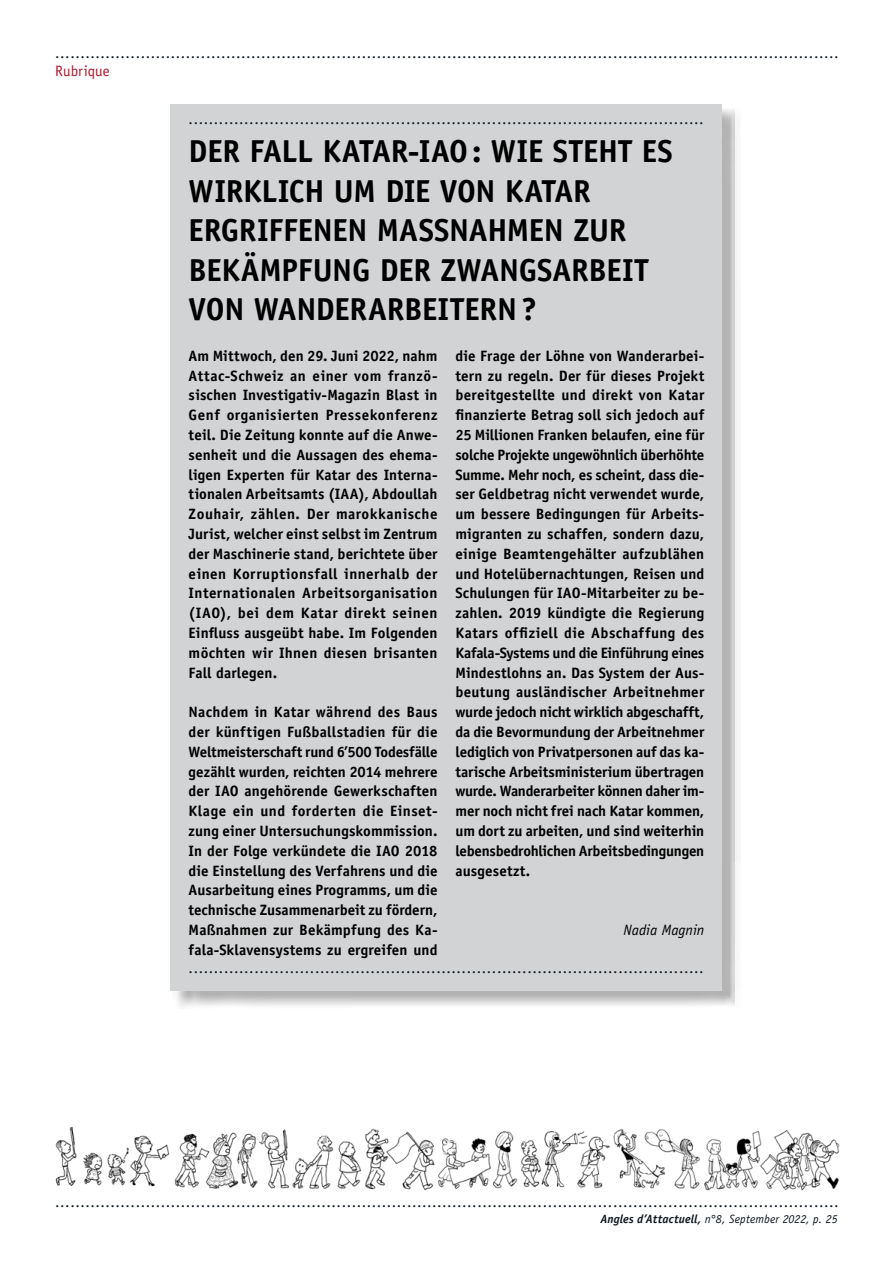
<style>
.page{position:relative;width:893px;height:1263px;background:#fff}
.page>*{position:absolute;margin:0;border:0;box-sizing:border-box;transform-origin:0 0}
.t1{font:700 31.8px/39.6px "Officina Sans Std";letter-spacing:-.01em;color:#000}
.t2{font:700 15px/19.8px "Officina Sans Std";letter-spacing:.01em;color:#000;text-align:justify}
.t3{font:15px "Officina Sans Std";color:#0e1821}
.t4{font:italic 15px "Officina Sans Std";color:#000}
.t5{font:15px "Officina Sans Std";letter-spacing:.01em;color:#a91a2d}
.t6{font:italic 12px "Officina Sans Std";color:#0e1821}
.s1{font-weight:700}
</style>
<div class="page">
<div style="left:173px;top:106px;width:568px;height:903px;background:#000;opacity:.3"></div>
<div style="left:171px;top:104px;width:551px;height:887px;background:#d1d3d4"></div>
<img style="left:55px;top:1126px;width:785px;height:65px">
<p class="t3" style="left:55px;top:44px;width:785px">............................................................................................................................................................</p>
<p class="t5" style="left:55px;top:62px;width:56px">Rubrique</p>
<p class="t3" style="left:189px;top:110px;width:516px">......................................................................................................</p>
<h1 class="t1" style="left:189px;top:131px;width:486px">DER FALL KATAR-IAO: WIE STEHT ES<br>WIRKLICH UM DIE VON KATAR<br>ERGRIFFENEN MASSNAHMEN ZUR<br>BEKÄMPFUNG DER ZWANGSARBEIT<br>VON WANDERARBEITERN?</h1>
<p class="t2" style="left:189px;top:346px;width:250px">Am Mittwoch, den 29. Juni 2022, nahm Attac-Schweiz an einer vom franzö&shy;sischen Investigativ-Magazin Blast in Genf organisierten Pressekonferenz teil. Die Zeitung konnte auf die Anwe&shy;senheit und die Aussagen des ehema&shy;ligen Experten für Katar des Interna&shy;tionalen Arbeitsamts (IAA), Abdoullah Zouhair, zählen. Der marokkanische Jurist, welcher einst selbst im Zentrum der Maschinerie stand, berichtete über einen Korruptionsfall innerhalb der Internationalen Arbeitsorganisation (IAO), bei dem Katar direkt seinen Einfluss ausgeübt habe. Im Folgenden möchten wir Ihnen diesen brisanten Fall darlegen.</p>
<p class="t2" style="left:189px;top:702px;width:250px">Nachdem in Katar während des Baus der künftigen Fußballstadien für die Weltmeisterschaft rund 6’500 Todesfälle gezählt wurden, reichten 2014 mehrere der IAO angehörende Gewerkschaften Klage ein und forderten die Einset&shy;zung einer Untersuchungskommission.<br>In der Folge verkündete die IAO 2018 die Einstellung des Verfahrens und die Ausarbeitung eines Programms, um die technische Zusammenarbeit zu fördern, Maßnahmen zur Bekämpfung des Ka&shy;fala-Sklavensystems zu ergreifen und</p>
<p class="t2" style="left:455px;top:346px;width:250px">die Frage der Löhne von Wanderarbei&shy;tern zu regeln. Der für dieses Projekt bereitgestellte und direkt von Katar finanzierte Betrag soll sich jedoch auf 25 Millionen Franken belaufen, eine für solche Projekte ungewöhnlich überhöhte Summe. Mehr noch, es scheint, dass die&shy;ser Geldbetrag nicht verwendet wurde, um bessere Bedingungen für Arbeits&shy;migranten zu schaffen, sondern dazu, einige Beamtengehälter aufzublähen und Hotelübernachtungen, Reisen und Schulungen für IAO-Mitarbeiter zu be&shy;zahlen. 2019 kündigte die Regierung Katars offiziell die Abschaffung des Kafala-Systems und die Einführung eines Mindestlohns an. Das System der Aus&shy;beutung ausländischer Arbeitnehmer wurde jedoch nicht wirklich abgeschafft, da die Bevormundung der Arbeitnehmer lediglich von Privatpersonen auf das ka&shy;tarische Arbeitsministerium übertragen wurde. Wanderarbeiter können daher im&shy;mer noch nicht frei nach Katar kommen, um dort zu arbeiten, und sind weiterhin lebensbedrohlichen Arbeitsbedingungen ausgesetzt.</p>
<p class="t4" style="left:623px;top:921px;width:82px">Nadia Magnin</p>
<p class="t3" style="left:189px;top:959px;width:516px">......................................................................................................</p>
<p class="t3" style="left:55px;top:1193px;width:785px">............................................................................................................................................................</p>
<p class="t6" style="left:600px;top:1212px;width:239px"><span class="s1">Angles d’Attactuell,</span> n°8, September 2022, p. 25</p>
</div>
